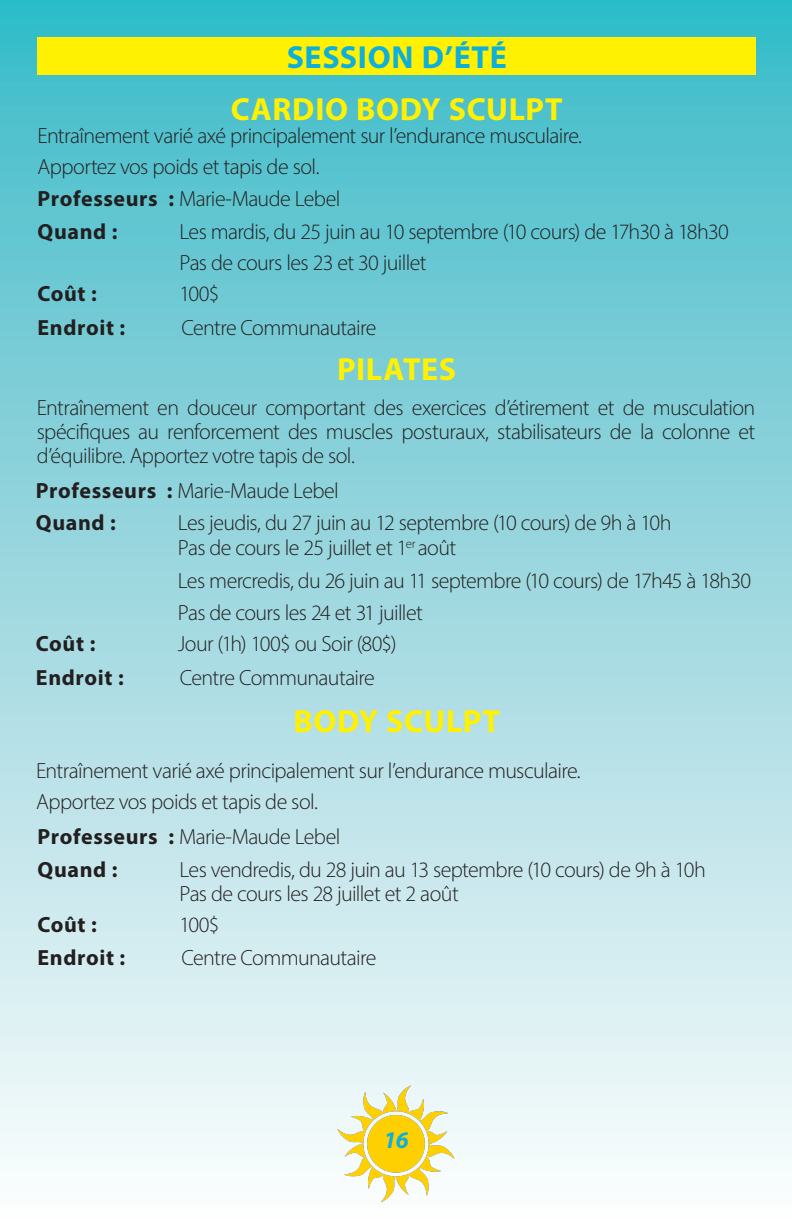
<style>
.page{position:relative;width:792px;height:1224px;background:#fff}
.page>*{position:absolute;margin:0;border:0;box-sizing:border-box;transform-origin:0 0}
.Corps_de_texte_10_5{font:700 32px "Myriad Pro";letter-spacing:.015em;color:#fff101}
.Corps_de_texte_10_5-2{font:700 32px "Myriad Pro";letter-spacing:.02em;color:#0eafda}
.t1{font:italic 700 24px "Myriad Pro";color:#0eafda}
.Corps_de_texte_10_5-3{font:300 22px/24px "Myriad Pro";letter-spacing:-.03em;color:#231f20}
.Corps_de_texte_10_5-4{font:700 22px "Myriad Pro";letter-spacing:.03em;color:#231f20}
.s1{font-weight:700}
</style>
<div class="page">
<div style="left:0;top:0;width:792px;height:1224px;background:linear-gradient(to bottom,#3dbac6,#fffcfd)"></div>
<img style="left:329px;top:1076px;width:134px;height:130px">
<div style="left:38px;top:37px;width:718px;height:37px;background:#fff101"></div>
<p class="Corps_de_texte_10_5-2" style="left:287px;top:36px;width:222px">SESSION D’ÉTÉ</p>
<p class="Corps_de_texte_10_5" style="left:231px;top:88px;width:333px">CARDIO BODY SCULPT</p>
<p class="Corps_de_texte_10_5-3" style="left:38px;top:123px;width:546px">Entraînement varié axé principalement sur l’endurance musculaire.</p>
<p class="Corps_de_texte_10_5-3" style="left:38px;top:154px;width:283px">Apportez vos poids et tapis de sol.</p>
<p class="Corps_de_texte_10_5-3" style="left:38px;top:187px;width:304px"><span class="s1">Professeurs :</span> Marie-Maude Lebel</p>
<p class="Corps_de_texte_10_5-4" style="left:38px;top:217px;width:82px">Quand :</p>
<p class="Corps_de_texte_10_5-3" style="left:180px;top:219px;width:551px">Les mardis, du 25 juin au 10 septembre (10 cours) de 17h30 à 18h30</p>
<p class="Corps_de_texte_10_5-3" style="left:179px;top:250px;width:249px">Pas de cours les 23 et 30 juillet</p>
<p class="Corps_de_texte_10_5-4" style="left:38px;top:279px;width:61px">Coût :</p>
<p class="Corps_de_texte_10_5-3" style="left:179px;top:282px;width:42px">100$</p>
<p class="Corps_de_texte_10_5-4" style="left:38px;top:313px;width:89px">Endroit :</p>
<p class="Corps_de_texte_10_5-3" style="left:182px;top:315px;width:196px">Centre Communautaire</p>
<p class="Corps_de_texte_10_5" style="left:337px;top:348px;width:121px">PILATES</p>
<p class="Corps_de_texte_10_5-3" style="left:37px;top:395px;width:720px;text-align:justify">Entraînement en douceur comportant des exercices d’étirement et de musculation spécifiques au renforcement des muscles posturaux, stabilisateurs de la colonne et d’équilibre. Apportez votre tapis de sol.</p>
<p class="Corps_de_texte_10_5-3" style="left:36px;top:478px;width:304px"><span class="s1">Professeurs :</span> Marie-Maude Lebel</p>
<p class="Corps_de_texte_10_5-4" style="left:36px;top:508px;width:82px">Quand :</p>
<p class="Corps_de_texte_10_5-3" style="left:178px;top:510px;width:495px;line-height:25.2px">Les jeudis, du 27 juin au 12 septembre (10 cours) de 9h à 10h<br>Pas de cours le 25 juillet et 1<sup>er</sup> août</p>
<p class="Corps_de_texte_10_5-3" style="left:178px;top:568px;width:575px">Les mercredis, du 26 juin au 11 septembre (10 cours) de 17h45 à 18h30</p>
<p class="Corps_de_texte_10_5-3" style="left:178px;top:601px;width:247px">Pas de cours les 24 et 31 juillet</p>
<p class="Corps_de_texte_10_5-4" style="left:36px;top:630px;width:61px">Coût :</p>
<p class="Corps_de_texte_10_5-3" style="left:178px;top:632px;width:220px">Jour (1h) 100$ ou Soir (80$)</p>
<p class="Corps_de_texte_10_5-4" style="left:36px;top:663px;width:89px">Endroit :</p>
<p class="Corps_de_texte_10_5-3" style="left:180px;top:665px;width:196px">Centre Communautaire</p>
<p class="Corps_de_texte_10_5" style="left:294px;top:700px;width:208px">BODY SCULPT</p>
<p class="Corps_de_texte_10_5-3" style="left:36px;top:759px;width:546px">Entraînement varié axé principalement sur l’endurance musculaire.</p>
<p class="Corps_de_texte_10_5-3" style="left:36px;top:790px;width:283px">Apportez vos poids et tapis de sol.</p>
<p class="Corps_de_texte_10_5-3" style="left:38px;top:825px;width:304px"><span class="s1">Professeurs :</span> Marie-Maude Lebel</p>
<p class="Corps_de_texte_10_5-4" style="left:38px;top:855px;width:82px">Quand :</p>
<p class="Corps_de_texte_10_5-3" style="left:179px;top:857px;width:528px">Les vendredis, du 28 juin au 13 septembre (10 cours) de 9h à 10h<br>Pas de cours les 28 juillet et 2 août</p>
<p class="Corps_de_texte_10_5-4" style="left:38px;top:910px;width:61px">Coût :</p>
<p class="Corps_de_texte_10_5-3" style="left:179px;top:912px;width:42px">100$</p>
<p class="Corps_de_texte_10_5-4" style="left:38px;top:944px;width:89px">Endroit :</p>
<p class="Corps_de_texte_10_5-3" style="left:182px;top:946px;width:196px">Centre Communautaire</p>
<p class="t1" style="left:383px;top:1124px;width:27px">16</p>
</div>
